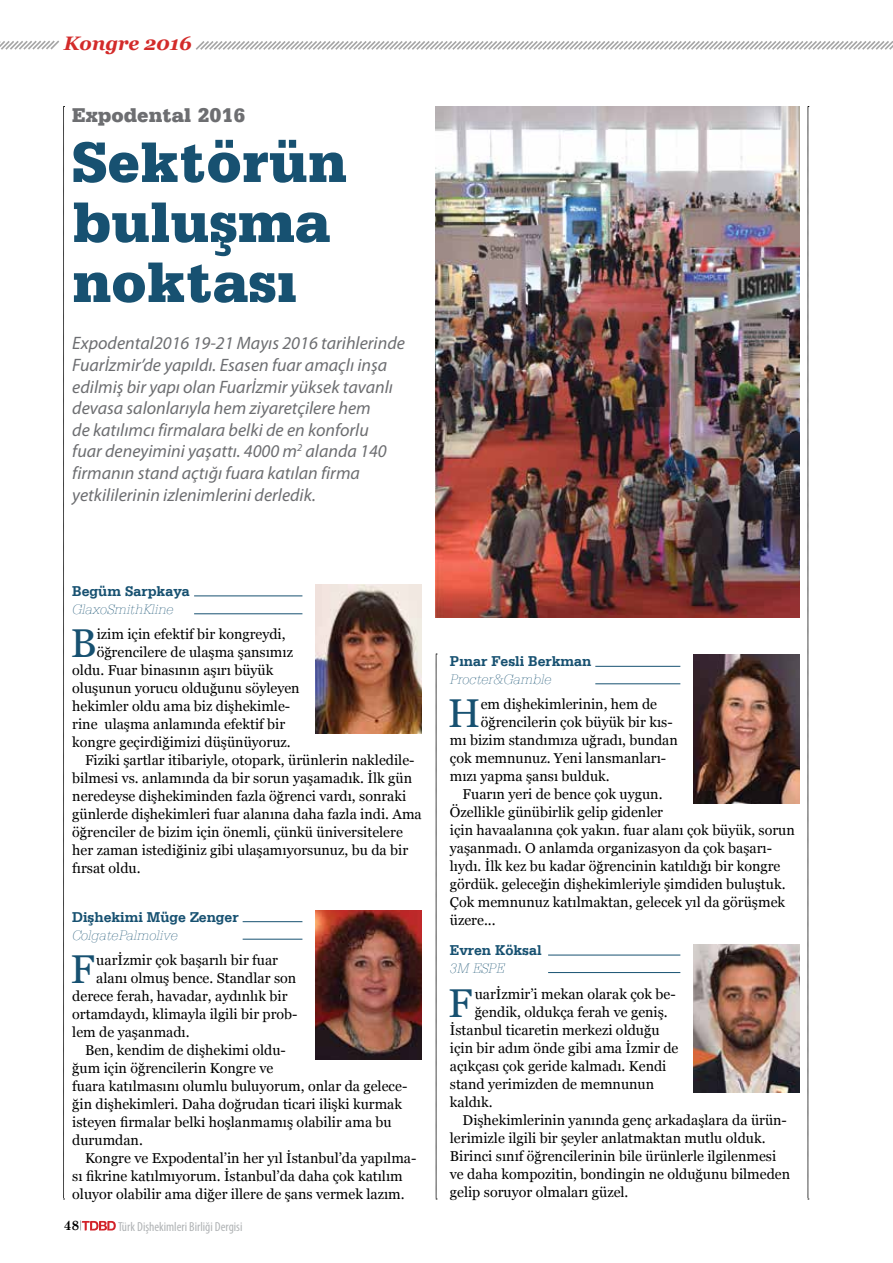
<style>
.page{position:relative;width:893px;height:1263px;background:#fff}
.page>*{position:absolute;margin:0;border:0;box-sizing:border-box;transform-origin:0 0}
.t1{font:900 60px/60px "Serifa BT";color:#175171}
.t2{font:40.2px "Georgia";color:#175171}
.t3{font:900 21px "Serifa BT";color:#6d6e71}
.t4{font:italic 700 19.5px "Georgia";letter-spacing:-.005em;color:#d32b2a}
.t5{font:italic 18px/21.6px "Myriad Pro";color:#6d6e71}
.t6{font:700 15px/18px "Serifa BT";color:#175171}
.t7{font:italic 100 15px/18px "Serifa BT";color:#175171}
.t8{font:14.25px "Georgia";color:#000}
.t9{font:700 13.5px "Century Schoolbook";color:#000}
.t10{font:condensed 13.05px "Myriad Pro";color:#b1b4b6}
.s1{font-weight:700;font-style:normal}
.s2{font-weight:100;font-style:italic}
</style>
<div class="page">
<svg style="left:0;top:40px;width:59px;height:10px"></svg>
<svg style="left:195px;top:41px;width:698px;height:9px"></svg>
<img style="left:693px;top:654px;width:106px;height:149px">
<img style="left:436px;top:106px;width:363px;height:511px">
<img style="left:693px;top:944px;width:106px;height:149px">
<svg style="left:63px;top:106px;width:2px;height:1094px"></svg>
<svg style="left:808px;top:106px;width:1px;height:1094px"></svg>
<hr style="left:548px;top:955px;width:132px;height:1px;background:#175171">
<hr style="left:548px;top:972px;width:132px;height:1px;background:#175171">
<hr style="left:595px;top:666px;width:85px;height:1px;background:#175171">
<hr style="left:595px;top:683px;width:85px;height:1px;background:#175171">
<img style="left:315px;top:585px;width:107px;height:148px">
<hr style="left:194px;top:595px;width:108px;height:1px;background:#175171">
<hr style="left:194px;top:613px;width:108px;height:1px;background:#175171">
<svg style="left:436px;top:654px;width:1px;height:546px"></svg>
<svg style="left:80px;top:1220px;width:36px;height:10px"></svg>
<hr style="left:243px;top:921px;width:59px;height:1px;background:#175171">
<hr style="left:243px;top:939px;width:59px;height:1px;background:#175171">
<img style="left:315px;top:910px;width:107px;height:149px">
<p class="t4" style="left:64px;top:32px;width:130px">Kongre 2016</p>
<p class="t3" style="left:72px;top:102px;width:175px">Expodental 2016</p>
<p class="t1" style="left:72px;top:130px;width:276px">Sektörün buluşma noktası</p>
<p class="t5" style="left:72px;top:332px;width:334px">Expodental2016 19-21 Mayıs 2016 tarihlerinde Fuarİzmir’de yapıldı. Esasen fuar amaçlı inşa edilmiş bir yapı olan Fuarİzmir yüksek tavanlı devasa salonlarıyla hem ziyaretçilere hem<br>de katılımcı firmalara belki de en konforlu<br>fuar deneyimini yaşattı. 4000 m<sup>2</sup> alanda 140 firmanın stand açtığı fuara katılan firma yetkililerinin izlenimlerini derledik.</p>
<p class="t7" style="left:72px;top:582px;width:119px"><span class="s1">Begüm Sarpkaya<br></span>GlaxoSmithKline</p>
<p class="t2" style="left:70px;top:621px;width:28px">B</p>
<p class="t8" style="left:97px;top:626px;width:190px">izim için efektif bir kongreydi,</p>
<p class="t8" style="left:97px;top:644px;width:198px">öğrencilere de ulaşma şansımız</p>
<p class="t8" style="left:72px;top:662px;width:203px">oldu. Fuar binasının aşırı büyük</p>
<p class="t8" style="left:72px;top:680px;width:229px">oluşunun yorucu olduğunu söyleyen</p>
<p class="t8" style="left:72px;top:698px;width:219px">hekimler oldu ama biz dişhekimle-</p>
<p class="t8" style="left:72px;top:716px;width:214px">rine ulaşma anlamında efektif bir</p>
<p class="t8" style="left:72px;top:734px;width:220px">kongre geçirdiğimizi düşünüyoruz.</p>
<p class="t8" style="left:85px;top:752px;width:331px">Fiziki şartlar itibariyle, otopark, ürünlerin nakledile-</p>
<p class="t8" style="left:72px;top:770px;width:341px">bilmesi vs. anlamında da bir sorun yaşamadık. İlk gün</p>
<p class="t8" style="left:72px;top:788px;width:335px">neredeyse dişhekiminden fazla öğrenci vardı, sonraki</p>
<p class="t8" style="left:72px;top:806px;width:351px">günlerde dişhekimleri fuar alanına daha fazla indi. Ama</p>
<p class="t8" style="left:72px;top:824px;width:332px">öğrenciler de bizim için önemli, çünkü üniversitelere</p>
<p class="t8" style="left:72px;top:842px;width:337px">her zaman istediğiniz gibi ulaşamıyorsunuz, bu da bir</p>
<p class="t8" style="left:72px;top:860px;width:70px">fırsat oldu.</p>
<p class="t6" style="left:72px;top:907px;width:168px">Dişhekimi Müge Zenger<br><span class="s2">ColgatePalmolive</span></p>
<p class="t2" style="left:71px;top:946px;width:26px">F</p>
<p class="t8" style="left:96px;top:952px;width:183px">uarİzmir çok başarılı bir fuar</p>
<p class="t8" style="left:96px;top:970px;width:201px">alanı olmuş bence. Standlar son</p>
<p class="t8" style="left:72px;top:988px;width:217px">derece ferah, havadar, aydınlık bir</p>
<p class="t8" style="left:72px;top:1006px;width:227px">ortamdaydı, klimayla ilgili bir prob-</p>
<p class="t8" style="left:72px;top:1024px;width:119px">lem de yaşanmadı.</p>
<p class="t8" style="left:85px;top:1042px;width:202px">Ben, kendim de dişhekimi oldu-</p>
<p class="t8" style="left:72px;top:1060px;width:203px">ğum için öğrencilerin Kongre ve</p>
<p class="t8" style="left:72px;top:1078px;width:337px">fuara katılmasını olumlu buluyorum, onlar da gelece-</p>
<p class="t8" style="left:72px;top:1096px;width:331px">ğin dişhekimleri. Daha doğrudan ticari ilişki kurmak</p>
<p class="t8" style="left:72px;top:1114px;width:321px">isteyen firmalar belki hoşlanmamış olabilir ama bu</p>
<p class="t8" style="left:72px;top:1132px;width:72px">durumdan.</p>
<p class="t8" style="left:85px;top:1150px;width:333px">Kongre ve Expodental’in her yıl İstanbul’da yapılma-</p>
<p class="t8" style="left:72px;top:1168px;width:332px">sı fikrine katılmıyorum. İstanbul’da daha çok katılım</p>
<p class="t8" style="left:72px;top:1186px;width:334px">oluyor olabilir ama diğer illere de şans vermek lazım.</p>
<p class="t9" style="left:64px;top:1215px;width:17px">48</p>
<p class="t10" style="left:118px;top:1218px;width:126px">Türk Dişhekimleri Birliği Dergisi</p>
<p class="t6" style="left:450px;top:651px;width:143px">Pınar Fesli Berkman<br><span class="s2">Procter&amp;Gamble</span></p>
<p class="t2" style="left:448px;top:690px;width:34px">H</p>
<p class="t8" style="left:481px;top:696px;width:178px">em dişhekimlerinin, hem de</p>
<p class="t8" style="left:481px;top:714px;width:193px">öğrencilerin çok büyük bir kıs-</p>
<p class="t8" style="left:450px;top:732px;width:229px">mı bizim standımıza uğradı, bundan</p>
<p class="t8" style="left:450px;top:750px;width:218px">çok memnunuz. Yeni lansmanları-</p>
<p class="t8" style="left:450px;top:768px;width:161px">mızı yapma şansı bulduk.</p>
<p class="t8" style="left:463px;top:786px;width:201px">Fuarın yeri de bence çok uygun.</p>
<p class="t8" style="left:450px;top:804px;width:215px">Özellikle günübirlik gelip gidenler</p>
<p class="t8" style="left:450px;top:822px;width:346px">için havaalanına çok yakın. fuar alanı çok büyük, sorun</p>
<p class="t8" style="left:450px;top:840px;width:324px">yaşanmadı. O anlamda organizasyon da çok başarı-</p>
<p class="t8" style="left:450px;top:858px;width:332px">lıydı. İlk kez bu kadar öğrencinin katıldığı bir kongre</p>
<p class="t8" style="left:450px;top:876px;width:337px">gördük. geleceğin dişhekimleriyle şimdiden buluştuk.</p>
<p class="t8" style="left:450px;top:894px;width:337px">Çok memnunuz katılmaktan, gelecek yıl da görüşmek</p>
<p class="t8" style="left:450px;top:912px;width:47px">üzere...</p>
<p class="t6" style="left:450px;top:941px;width:93px">Evren Köksal<br><span class="s2">3M ESPE</span></p>
<p class="t2" style="left:448px;top:980px;width:26px">F</p>
<p class="t8" style="left:475px;top:986px;width:203px">uarİzmir’i mekan olarak çok be-</p>
<p class="t8" style="left:475px;top:1004px;width:195px">ğendik, oldukça ferah ve geniş.</p>
<p class="t8" style="left:450px;top:1022px;width:211px">İstanbul ticaretin merkezi olduğu</p>
<p class="t8" style="left:450px;top:1040px;width:230px">için bir adım önde gibi ama İzmir de</p>
<p class="t8" style="left:450px;top:1058px;width:218px">açıkçası çok geride kalmadı. Kendi</p>
<p class="t8" style="left:450px;top:1076px;width:206px">stand yerimizden de memnunun</p>
<p class="t8" style="left:450px;top:1094px;width:44px">kaldık.</p>
<p class="t8" style="left:463px;top:1112px;width:326px">Dişhekimlerinin yanında genç arkadaşlara da ürün-</p>
<p class="t8" style="left:450px;top:1130px;width:317px">lerimizle ilgili bir şeyler anlatmaktan mutlu olduk.</p>
<p class="t8" style="left:450px;top:1148px;width:328px">Birinci sınıf öğrencilerinin bile ürünlerle ilgilenmesi</p>
<p class="t8" style="left:450px;top:1166px;width:342px">ve daha kompozitin, bondingin ne olduğunu bilmeden</p>
<p class="t8" style="left:450px;top:1184px;width:180px">gelip soruyor olmaları güzel.</p>
</div>
